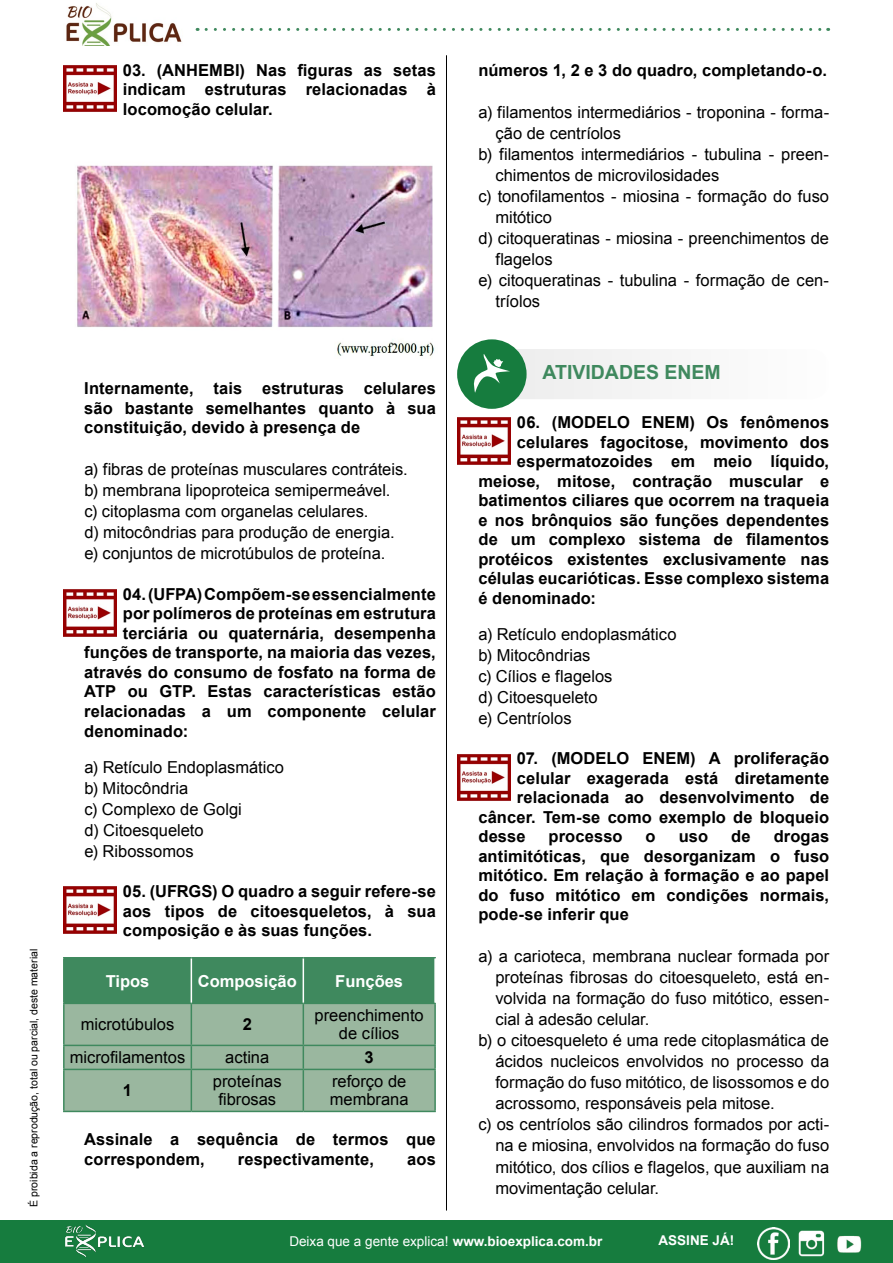
<style>
.page{position:relative;width:893px;height:1263px;background:#fff}
.page>*{position:absolute;margin:0;border:0;box-sizing:border-box;transform-origin:0 0}
.t1{font:700 19.5px "Arial";color:#3f895e}
.t2{font:700 16.5px/19.5px "Arial";letter-spacing:.005em;color:#000;text-align:justify}
.t3{font:16.5px/21px "Arial";color:#000}
.t4{font:700 16.5px "Arial";color:#fff}
.t5{font:13.5px "Arial";color:#fff}
.t6{font:700 13.5px "Arial";color:#fff}
.t7{font:10.5px "Arial";color:#000}
.s1{font-weight:700}
</style>
<div class="page">
<img style="left:66px;top:3px;width:116px;height:43px">
<div style="left:0;top:1220px;width:893px;height:43px;background:#167c3e"></div>
<img style="left:758px;top:1227px;width:32px;height:32px">
<img style="left:798px;top:1230px;width:27px;height:27px">
<img style="left:837px;top:1235px;width:25px;height:18px">
<svg style="left:206px;top:28px;width:623px;height:3px"></svg>
<img style="left:65px;top:1224px;width:80px;height:32px">
<hr style="left:446px;top:55px;width:1px;height:1155px;background:#000">
<img style="left:63px;top:65px;width:53px;height:47px">
<img style="left:77px;top:165px;width:358px;height:193px">
<img style="left:63px;top:589px;width:53px;height:48px">
<img style="left:63px;top:886px;width:53px;height:48px">
<hr style="left:63px;top:957px;width:128px;height:1px;background:#3f895e">
<hr style="left:63px;top:958px;width:2px;height:45px;background:#3f895e">
<hr style="left:191px;top:957px;width:112px;height:1px;background:#3f895e">
<hr style="left:303px;top:957px;width:133px;height:1px;background:#3f895e">
<hr style="left:63px;top:1003px;width:128px;height:1px;background:#3f895e">
<hr style="left:63px;top:1004px;width:2px;height:41px;background:#3f895e">
<hr style="left:303px;top:1003px;width:133px;height:1px;background:#3f895e">
<hr style="left:434px;top:1004px;width:2px;height:41px;background:#3f895e">
<hr style="left:63px;top:1045px;width:128px;height:1px;background:#3f895e">
<hr style="left:63px;top:1046px;width:2px;height:23px;background:#3f895e">
<hr style="left:303px;top:1045px;width:133px;height:1px;background:#3f895e">
<svg style="left:64px;top:958px;width:371px;height:153px;background:#7ca88a"></svg>
<hr style="left:434px;top:1046px;width:2px;height:23px;background:#3f895e">
<hr style="left:63px;top:1069px;width:128px;height:1px;background:#3f895e">
<hr style="left:63px;top:1070px;width:2px;height:41px;background:#3f895e">
<hr style="left:191px;top:1069px;width:112px;height:1px;background:#3f895e">
<hr style="left:191px;top:1070px;width:1px;height:41px;background:#3f895e">
<hr style="left:303px;top:1069px;width:133px;height:1px;background:#3f895e">
<hr style="left:303px;top:1070px;width:1px;height:41px;background:#3f895e">
<hr style="left:434px;top:1070px;width:2px;height:41px;background:#3f895e">
<hr style="left:63px;top:1111px;width:128px;height:1px;background:#3f895e">
<hr style="left:191px;top:1111px;width:112px;height:1px;background:#3f895e">
<hr style="left:303px;top:1111px;width:133px;height:1px;background:#3f895e">
<hr style="left:191px;top:958px;width:1px;height:45px;background:#fff">
<hr style="left:303px;top:958px;width:1px;height:45px;background:#fff">
<hr style="left:434px;top:958px;width:2px;height:45px;background:#fff">
<div style="left:489px;top:349px;width:340px;height:50px;background:#f6f6f6;border-radius:18px"></div>
<div style="left:457px;top:339px;width:70px;height:70px;background:#167c3e;border-radius:50%"></div>
<svg style="left:473px;top:354px;width:37px;height:39px"></svg>
<img style="left:457px;top:417px;width:53px;height:48px">
<img style="left:457px;top:754px;width:53px;height:47px">
<p class="t7" style="left:27px;top:1207px;width:259px;rotate:-90deg">É proibida a reprodução, total ou parcial, deste material</p>
<p class="t2" style="left:123px;top:61px;width:314px">03. (ANHEMBI) Nas figuras as setas indicam estruturas relacionadas à locomoção celular.</p>
<p class="t2" style="left:84px;top:379px;width:353px">Internamente, tais estruturas celulares são bastante semelhantes quanto à sua constituição, devido à presença de</p>
<p class="t3" style="left:84px;top:459px;width:325px">a) fibras de proteínas musculares contráteis. b) membrana lipoproteica semipermeável.<br>c) citoplasma com organelas celulares.<br>d) mitocôndrias para produção de energia. e) conjuntos de microtúbulos de proteína.</p>
<p class="t2" style="left:123px;top:585px;width:314px">04. (UFPA) Compõem-se essencialmente</p>
<p class="t2" style="left:123px;top:604px;width:314px">por polímeros de proteínas em estrutura</p>
<p class="t2" style="left:123px;top:624px;width:314px">terciária ou quaternária, desempenha</p>
<p class="t2" style="left:84px;top:643px;width:353px">funções de transporte, na maioria das vezes,</p>
<p class="t2" style="left:84px;top:663px;width:353px">através do consumo de fosfato na forma de</p>
<p class="t2" style="left:84px;top:682px;width:353px">ATP ou GTP. Estas características estão</p>
<p class="t2" style="left:84px;top:702px;width:353px">relacionadas a um componente celular</p>
<p class="t2" style="left:84px;top:721px;width:105px">denominado:</p>
<p class="t3" style="left:84px;top:756px;width:201px">a) Retículo Endoplasmático b) Mitocôndria<br>c) Complexo de Golgi<br>d) Citoesqueleto<br>e) Ribossomos</p>
<p class="t2" style="left:123px;top:882px;width:314px">05. (UFRGS) O quadro a seguir refere-se aos tipos de citoesqueletos, à sua composição e às suas funções.</p>
<p class="t4" style="left:106px;top:970px;width:45px">Tipos</p>
<p class="t4" style="left:198px;top:970px;width:101px">Composição</p>
<p class="t4" style="left:335px;top:970px;width:69px">Funções</p>
<p class="t3" style="left:81px;top:1014px;width:95px">microtúbulos</p>
<p class="t2" style="left:243px;top:1015px;width:11px">2</p>
<p class="t3" style="left:315px;top:1007px;width:111px;line-height:18px;text-align:center">preenchimento de cílios</p>
<p class="t3" style="left:70px;top:1047px;width:117px">microfilamentos</p>
<p class="t3" style="left:225px;top:1047px;width:46px">actina</p>
<p class="t2" style="left:365px;top:1048px;width:11px">3</p>
<p class="t2" style="left:123px;top:1081px;width:11px">1</p>
<p class="t3" style="left:213px;top:1073px;width:70px;line-height:18px;text-align:center">proteínas fibrosas</p>
<p class="t3" style="left:330px;top:1073px;width:80px;line-height:18px">reforço de membrana</p>
<p class="t2" style="left:84px;top:1130px;width:353px">Assinale a sequência de termos que correspondem,</p>
<p class="t2" style="left:238px;top:1150px;width:138px">respectivamente,</p>
<p class="t2" style="left:407px;top:1150px;width:30px">aos</p>
<p class="t2" style="left:478px;top:61px;width:350px">números 1, 2 e 3 do quadro, completando-o.</p>
<p class="t3" style="left:478px;top:102px;width:352px">a) filamentos intermediários - troponina - forma-</p>
<p class="t3" style="left:495px;top:123px;width:127px">ção de centríolos</p>
<p class="t3" style="left:478px;top:144px;width:352px">b) filamentos intermediários - tubulina - preen-</p>
<p class="t3" style="left:495px;top:165px;width:225px">chimentos de microvilosidades</p>
<p class="t3" style="left:478px;top:186px;width:352px">c) tonofilamentos - miosina - formação do fuso</p>
<p class="t3" style="left:495px;top:207px;width:58px">mitótico</p>
<p class="t3" style="left:478px;top:228px;width:352px">d) citoqueratinas - miosina - preenchimentos de</p>
<p class="t3" style="left:495px;top:249px;width:59px">flagelos</p>
<p class="t3" style="left:478px;top:270px;width:352px">e) citoqueratinas - tubulina - formação de cen-</p>
<p class="t3" style="left:495px;top:291px;width:46px">tríolos</p>
<p class="t1" style="left:542px;top:359px;width:180px">ATIVIDADES ENEM</p>
<p class="t2" style="left:517px;top:413px;width:314px">06. (MODELO ENEM) Os fenômenos</p>
<p class="t2" style="left:517px;top:433px;width:314px">celulares fagocitose, movimento dos</p>
<p class="t2" style="left:517px;top:452px;width:314px">espermatozoides em meio líquido,</p>
<p class="t2" style="left:478px;top:472px;width:352px">meiose, mitose, contração muscular e</p>
<p class="t2" style="left:478px;top:491px;width:352px">batimentos ciliares que ocorrem na traqueia</p>
<p class="t2" style="left:478px;top:511px;width:352px">e nos brônquios são funções dependentes</p>
<p class="t2" style="left:478px;top:530px;width:352px">de um complexo sistema de filamentos</p>
<p class="t2" style="left:478px;top:550px;width:352px">protéicos existentes exclusivamente nas</p>
<p class="t2" style="left:478px;top:569px;width:352px">células eucarióticas. Esse complexo sistema</p>
<p class="t2" style="left:478px;top:589px;width:119px">é denominado:</p>
<p class="t3" style="left:478px;top:624px;width:200px">a) Retículo endoplasmático b) Mitocôndrias<br>c) Cílios e flagelos<br>d) Citoesqueleto<br>e) Centríolos</p>
<p class="t2" style="left:517px;top:749px;width:314px">07. (MODELO ENEM) A proliferação</p>
<p class="t2" style="left:517px;top:769px;width:314px">celular exagerada está diretamente</p>
<p class="t2" style="left:517px;top:788px;width:314px">relacionada ao desenvolvimento de</p>
<p class="t2" style="left:478px;top:808px;width:352px">câncer. Tem-se como exemplo de bloqueio</p>
<p class="t2" style="left:478px;top:827px;width:49px">desse</p>
<p class="t2" style="left:549px;top:827px;width:75px">processo</p>
<p class="t2" style="left:646px;top:827px;width:12px">o</p>
<p class="t2" style="left:679px;top:827px;width:31px">uso</p>
<p class="t2" style="left:731px;top:827px;width:21px">de</p>
<p class="t2" style="left:478px;top:827px;width:352px;text-indent:295px">drogas antimitóticas, que desorganizam o fuso mitótico. Em relação à formação e ao papel do fuso mitótico em condições normais, pode-se inferir que</p>
<p class="t3" style="left:478px;top:946px;width:352px">a) a carioteca, membrana nuclear formada por</p>
<p class="t3" style="left:495px;top:967px;width:335px">proteínas fibrosas do citoesqueleto, está en-</p>
<p class="t3" style="left:495px;top:988px;width:335px">volvida na formação do fuso mitótico, essen-</p>
<p class="t3" style="left:495px;top:1009px;width:155px">cial à adesão celular.</p>
<p class="t3" style="left:478px;top:1030px;width:352px">b) o citoesqueleto é uma rede citoplasmática de</p>
<p class="t3" style="left:495px;top:1051px;width:335px">ácidos nucleicos envolvidos no processo da</p>
<p class="t3" style="left:495px;top:1072px;width:335px">formação do fuso mitótico, de lisossomos e do</p>
<p class="t3" style="left:495px;top:1093px;width:281px">acrossomo, responsáveis pela mitose.</p>
<p class="t3" style="left:478px;top:1114px;width:352px">c) os centríolos são cilindros formados por acti-</p>
<p class="t3" style="left:495px;top:1135px;width:335px">na e miosina, envolvidos na formação do fuso</p>
<p class="t3" style="left:495px;top:1156px;width:335px">mitótico, dos cílios e flagelos, que auxiliam na</p>
<p class="t3" style="left:495px;top:1177px;width:165px">movimentação celular.</p>
<p class="t5" style="left:289px;top:1232px;width:315px">Deixa que a gente explica! <span class="s1">www.bioexplica.com.br</span></p>
<p class="t6" style="left:658px;top:1231px;width:77px">ASSINE JÁ!</p>
</div>
